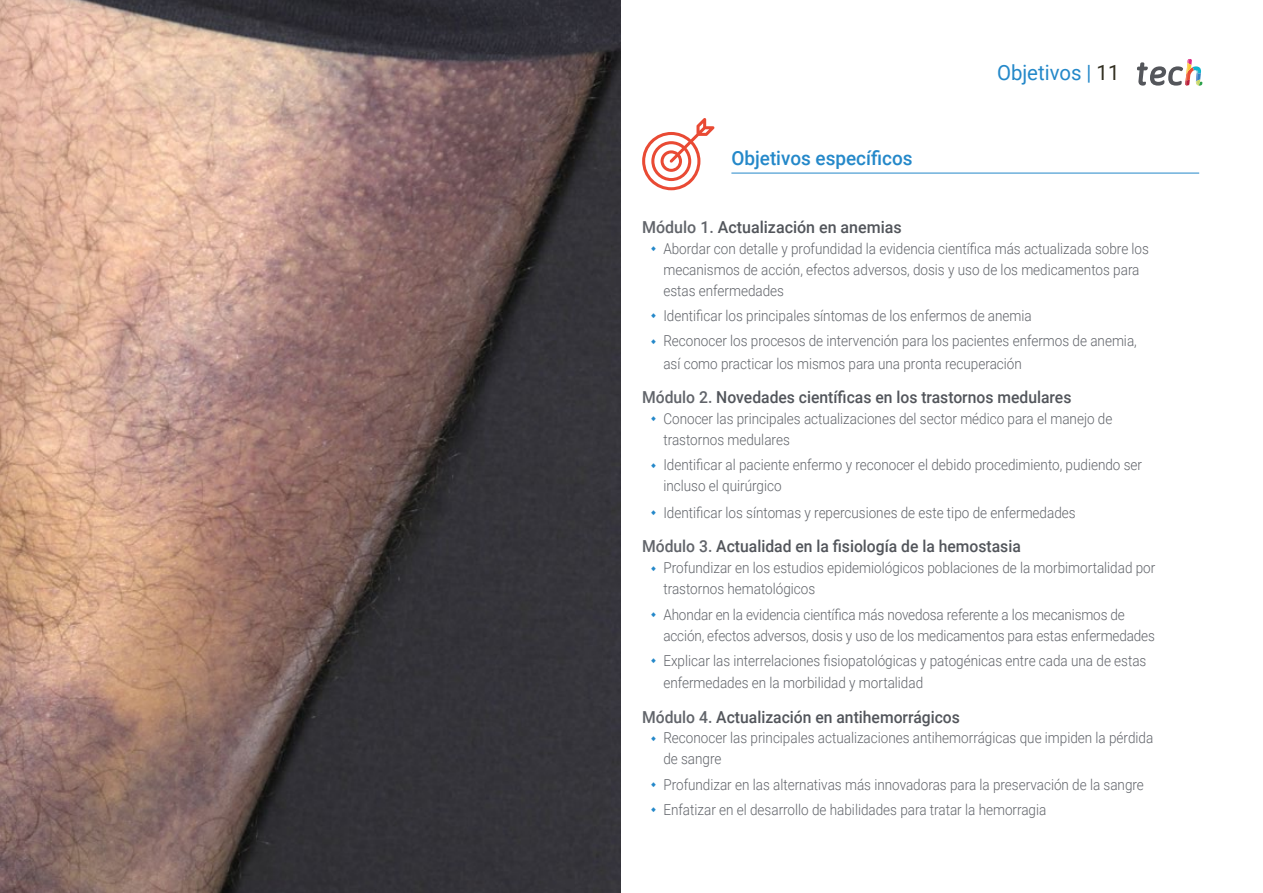
<style>
.page{position:relative;width:1263px;height:893px;background:#fff}
.page>*{position:absolute;margin:0;border:0;box-sizing:border-box;transform-origin:0 0}
.t1{font:21px "Roboto";color:#2488c9}
.t2{font:500 19.5px "Roboto";color:#2488c9}
.t3{font:500 16.5px "Roboto";color:#52555b;scale:.95 1}
.t4{font:500 16.5px "Roboto";color:#52555b}
.t5{font:300 15px/21px "Roboto";color:#61646a;scale:.9 1}
.s1{color:#312e20}
.s2{color:#61646a}
</style>
<div class="page">
<hr style="left:731px;top:173px;width:468px;height:1px;background:#2488c9">
<svg style="left:642px;top:118px;width:72px;height:72px"></svg>
<svg style="left:1137px;top:59px;width:65px;height:27px"></svg>
<img style="left:0;top:0;width:621px;height:893px">
<h2 class="t2" style="left:731px;top:144px;width:183px">Objetivos específicos</h2>
<h1 class="t1" style="left:997px;top:57px;width:124px">Objetivos | <span class="s1">11</span></h1>
<p class="t4" style="left:642px;top:216px;width:261px"><span class="s2">Módulo 1.</span> Actualización en anemias</p>
<p class="t5" style="left:663px;top:238px;width:541px">Abordar con detalle y profundidad la evidencia científica más actualizada sobre los mecanismos de acción, efectos adversos, dosis y uso de los medicamentos para estas enfermedades</p>
<p class="t5" style="left:663px;top:303px;width:527px;line-height:25.2px">Identificar los principales síntomas de los enfermos de anemia<br>Reconocer los procesos de intervención para los pacientes enfermos de anemia,</p>
<p class="t5" style="left:663px;top:353px;width:400px">así como practicar los mismos para una pronta recuperación</p>
<p class="t3" style="left:642px;top:386px;width:453px"><span class="s2">Módulo 2.</span> Novedades científicas en los trastornos medulares</p>
<p class="t5" style="left:663px;top:408px;width:500px">Conocer las principales actualizaciones del sector médico para el manejo de trastornos medulares</p>
<p class="t5" style="left:663px;top:454px;width:533px">Identificar al paciente enfermo y reconocer el debido procedimiento, pudiendo ser incluso el quirúrgico</p>
<p class="t5" style="left:663px;top:502px;width:460px">Identificar los síntomas y repercusiones de este tipo de enfermedades</p>
<p class="t3" style="left:642px;top:535px;width:400px"><span class="s2">Módulo 3.</span> Actualidad en la fisiología de la hemostasia</p>
<p class="t5" style="left:663px;top:557px;width:548px">Profundizar en los estudios epidemiológicos poblaciones de la morbimortalidad por trastornos hematológicos</p>
<p class="t5" style="left:663px;top:603px;width:548px">Ahondar en la evidencia científica más novedosa referente a los mecanismos de acción, efectos adversos, dosis y uso de los medicamentos para estas enfermedades</p>
<p class="t5" style="left:663px;top:649px;width:538px;line-height:22.5px">Explicar las interrelaciones fisiopatológicas y patogénicas entre cada una de estas enfermedades en la morbilidad y mortalidad</p>
<p class="t3" style="left:642px;top:705px;width:336px"><span class="s2">Módulo 4.</span> Actualización en antihemorrágicos</p>
<p class="t5" style="left:663px;top:727px;width:546px">Reconocer las principales actualizaciones antihemorrágicas que impiden la pérdida de sangre</p>
<p class="t5" style="left:663px;top:771px;width:535px;line-height:25.2px">Profundizar en las alternativas más innovadoras para la preservación de la sangre<br>Enfatizar en el desarrollo de habilidades para tratar la hemorragia</p>
</div>
